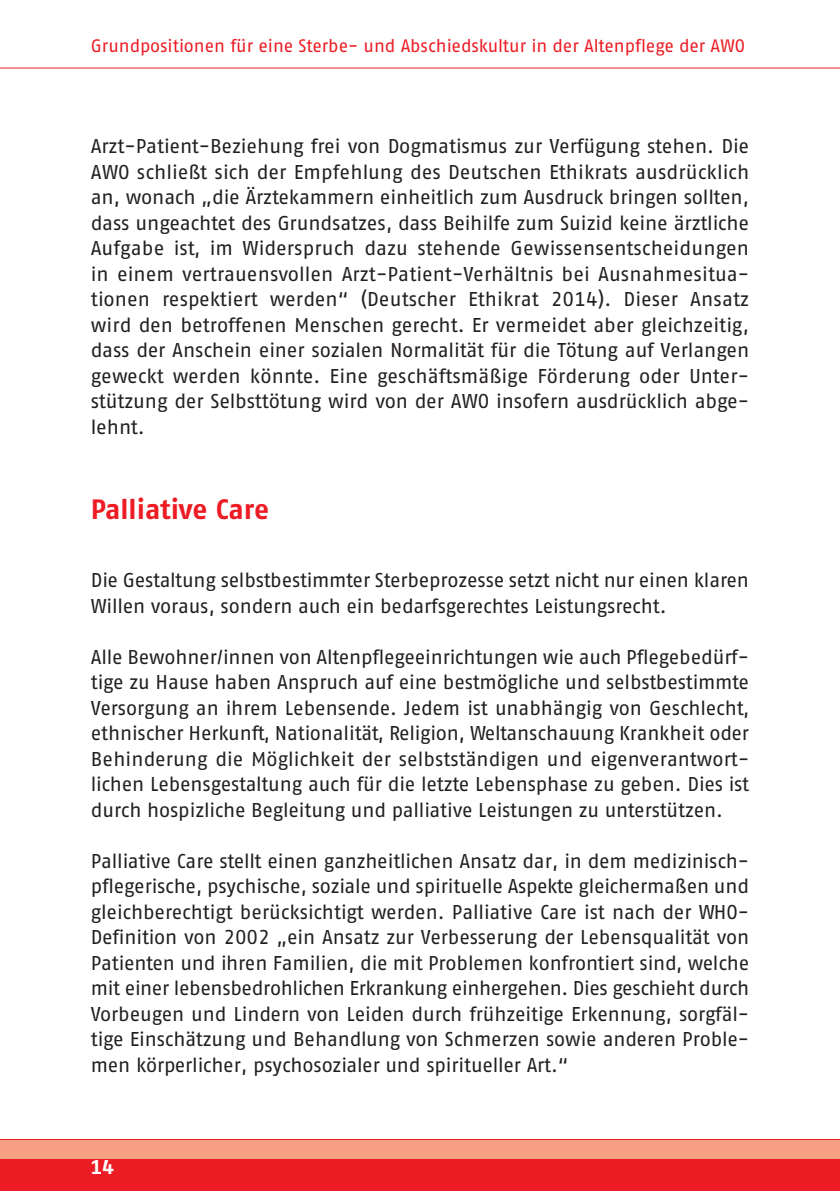
<style>
.page{position:relative;width:840px;height:1191px;background:#fff}
.page>*{position:absolute;margin:0;border:0;box-sizing:border-box;transform-origin:0 0}
.t1{font:700 28px "AWO Fago Office";letter-spacing:-.005em;color:#ed1c24}
.t2{font:20px/25.6px "AWO Fago Office";letter-spacing:-.005em;color:#231f20;text-align:justify}
.t3{font:700 20px "AWO Fago Office";color:#fff}
.t4{font:18px "AWO Fago Office";color:#ed1c24}
</style>
<div class="page">
<hr style="left:0;top:68px;width:839px;height:1px;background:#ed1c24">
<div style="left:0;top:1140px;width:839px;height:51px;background:#ed1c24"></div>
<div style="left:0;top:1140px;width:839px;height:18px;background:#f7a083"></div>
<p class="t4" style="left:91px;top:39px;width:655px">Grundpositionen für eine Sterbe- und Abschiedskultur in der Altenpflege der AWO</p>
<p class="t2" style="left:91px;top:135px;width:659px">Arzt-Patient-Beziehung frei von Dogmatismus zur Verfügung stehen. Die AWO schließt sich der Empfehlung des Deutschen Ethikrats ausdrücklich an, wonach „die Ärztekammern einheitlich zum Ausdruck bringen sollten, dass ungeachtet des Grundsatzes, dass Beihilfe zum Suizid keine ärztliche Aufgabe ist, im Widerspruch dazu stehende Gewissensentscheidungen in einem vertrauensvollen Arzt-Patient-Verhältnis bei Ausnahmesitua&shy;tionen respektiert werden“ (Deutscher Ethikrat 2014). Dieser Ansatz wird den betroffenen Menschen gerecht. Er vermeidet aber gleichzeitig, dass der Anschein einer sozialen Normalität für die Tötung auf Verlangen geweckt werden könnte. Eine geschäftsmäßige Förderung oder Unter&shy;stützung der Selbsttötung wird von der AWO insofern ausdrücklich abge&shy;lehnt.</p>
<h1 class="t1" style="left:91px;top:499px;width:180px">Palliative Care</h1>
<p class="t2" style="left:91px;top:569px;width:659px">Die Gestaltung selbstbestimmter Sterbeprozesse setzt nicht nur einen klaren<br>Willen voraus, sondern auch ein bedarfsgerechtes Leistungsrecht.</p>
<p class="t2" style="left:91px;top:645px;width:659px">Alle Bewohner/innen von Altenpflegeeinrichtungen wie auch Pflegebedürf&shy;tige zu Hause haben Anspruch auf eine bestmögliche und selbstbestimmte Versorgung an ihrem Lebensende. Jedem ist unabhängig von Geschlecht, ethnischer Herkunft, Nationalität, Religion, Weltanschauung Krankheit oder Behinderung die Möglichkeit der selbstständigen und eigenverantwort&shy;lichen Lebensgestaltung auch für die letzte Lebensphase zu geben. Dies ist durch hospizliche Begleitung und palliative Leistungen zu unterstützen.</p>
<p class="t2" style="left:91px;top:849px;width:659px">Palliative Care stellt einen ganzheitlichen Ansatz dar, in dem medizinisch&shy;pflegerische, psychische, soziale und spirituelle Aspekte gleichermaßen und gleichberechtigt berücksichtigt werden. Palliative Care ist nach der WHO-Definition von 2002 „ein Ansatz zur Verbesserung der Lebensqualität von Patienten und ihren Familien, die mit Problemen konfrontiert sind, welche mit einer lebensbedrohlichen Erkrankung einhergehen. Dies geschieht durch Vorbeugen und Lindern von Leiden durch frühzeitige Erkennung, sorgfäl&shy;tige Einschätzung und Behandlung von Schmerzen sowie anderen Proble&shy;men körperlicher, psychosozialer und spiritueller Art.“</p>
<p class="t3" style="left:91px;top:1160px;width:25px">14</p>
</div>
